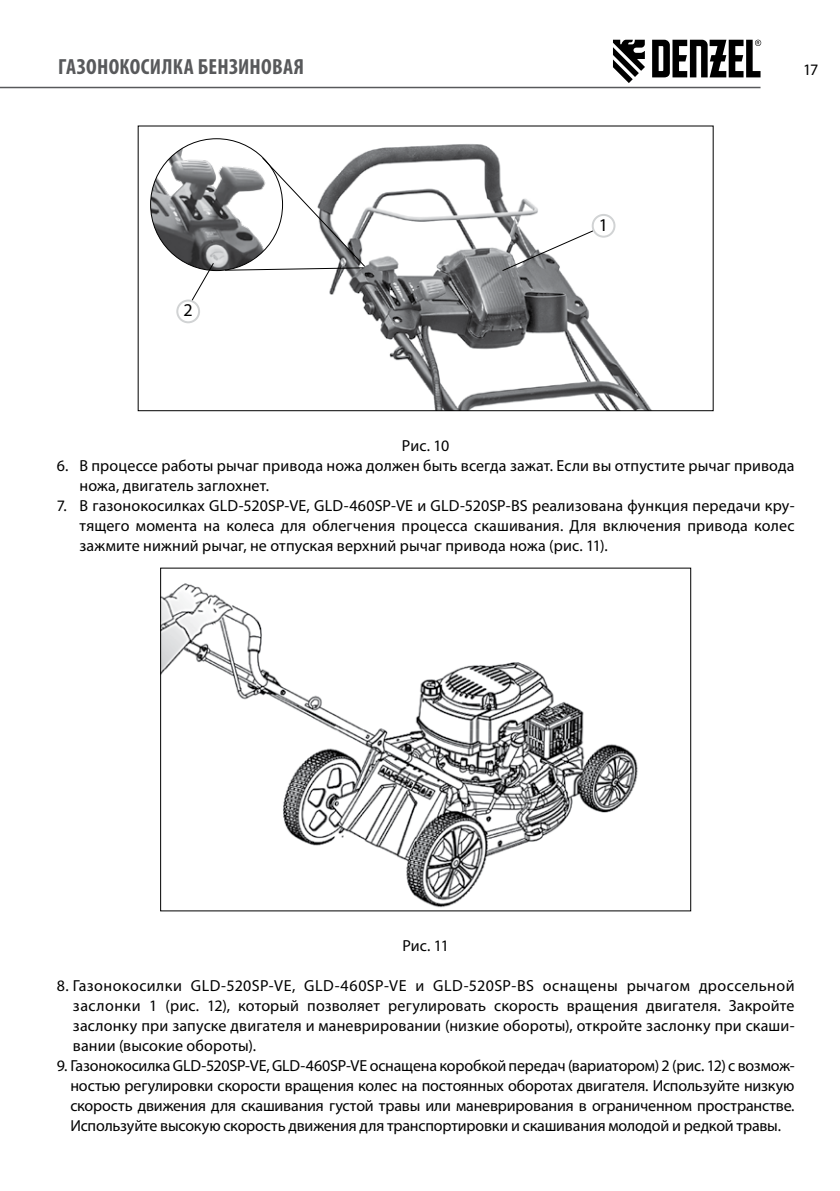
<style>
.page{position:relative;width:840px;height:1191px;background:#fff}
.page>*{position:absolute;margin:0;border:0;box-sizing:border-box;transform-origin:0 0}
.t1{font:700 condensed 22px "Myriad Pro";letter-spacing:.015em;color:#58595b}
.t2{font:18px "Myriad Pro";color:#000}
.t3{font:16px/20px "Myriad Pro";letter-spacing:.005em;color:#000;text-align:justify}
</style>
<div class="page">
<hr style="left:0;top:87px;width:760px;height:1px;background:#58595b">
<svg style="left:613px;top:40px;width:31px;height:43px"></svg>
<svg style="left:652px;top:40px;width:108px;height:37px"></svg>
<img style="left:329px;top:144px;width:322px;height:265px">
<div style="left:138px;top:125px;width:575px;height:286px;border:1px solid #000"></div>
<div style="left:592px;top:215px;width:22px;height:22px;background:#fff;border-radius:50%"></div>
<div style="left:591px;top:214px;width:24px;height:24px;border:2px solid #d1d3d4;border-radius:50%"></div>
<div style="left:176px;top:299px;width:24px;height:24px;border:2px solid #d1d3d4;border-radius:50%"></div>
<svg style="left:501px;top:230px;width:93px;height:42px"></svg>
<img style="left:150px;top:139px;width:113px;height:130px">
<svg style="left:224px;top:157px;width:142px;height:114px"></svg>
<svg style="left:191px;top:262px;width:24px;height:39px"></svg>
<img style="left:162px;top:583px;width:476px;height:325px">
<h1 class="t1" style="left:58px;top:53px;width:247px">ГАЗОНОКОСИЛКА БЕНЗИНОВАЯ</h1>
<p class="t3" style="left:802px;top:60px;width:17px">17</p>
<p class="t2" style="left:183px;top:299px;width:11px">2</p>
<p class="t2" style="left:598px;top:214px;width:11px">1</p>
<p class="t3" style="left:402px;top:435px;width:49px">Рис. 10</p>
<p class="t3" style="left:79px;top:455px;width:716px;text-indent:-23px">6. В процессе работы рычаг привода ножа должен быть всегда зажат. Если вы отпустите рычаг привода ножа, двигатель заглохнет.</p>
<p class="t3" style="left:79px;top:495px;width:716px;text-indent:-23px">7. В газонокосилках GLD-520SP-VE, GLD-460SP-VE и GLD-520SP-BS реализована функция передачи кру&shy;тящего момента на колеса для облегчения процесса скашивания. Для включения привода колес зажмите нижний рычаг, не отпуская верхний рычаг привода ножа (рис. 11).</p>
<p class="t3" style="left:402px;top:935px;width:48px">Рис. 11</p>
<p class="t3" style="left:73px;top:975px;width:722px;text-indent:-16px">8. Газонокосилки GLD-520SP-VE, GLD-460SP-VE и GLD-520SP-BS оснащены рычагом дроссельной заслонки 1 (рис. 12), который позволяет регулировать скорость вращения двигателя. Закройте заслонку при запуске двигателя и маневрировании (низкие обороты), откройте заслонку при скаши&shy;вании (высокие обороты).</p>
<p class="t3" style="left:70px;top:1055px;width:725px;text-indent:-14px">9. Газонокосилка GLD-520SP-VE, GLD-460SP-VE оснащена коробкой передач (вариатором) 2 (рис. 12) с возмож&shy;ностью регулировки скорости вращения колес на постоянных оборотах двигателя. Используйте низкую скорость движения для скашивания густой травы или маневрирования в ограниченном пространстве.<br>Используйте высокую скорость движения для транспортировки и скашивания молодой и редкой травы.</p>
</div>
